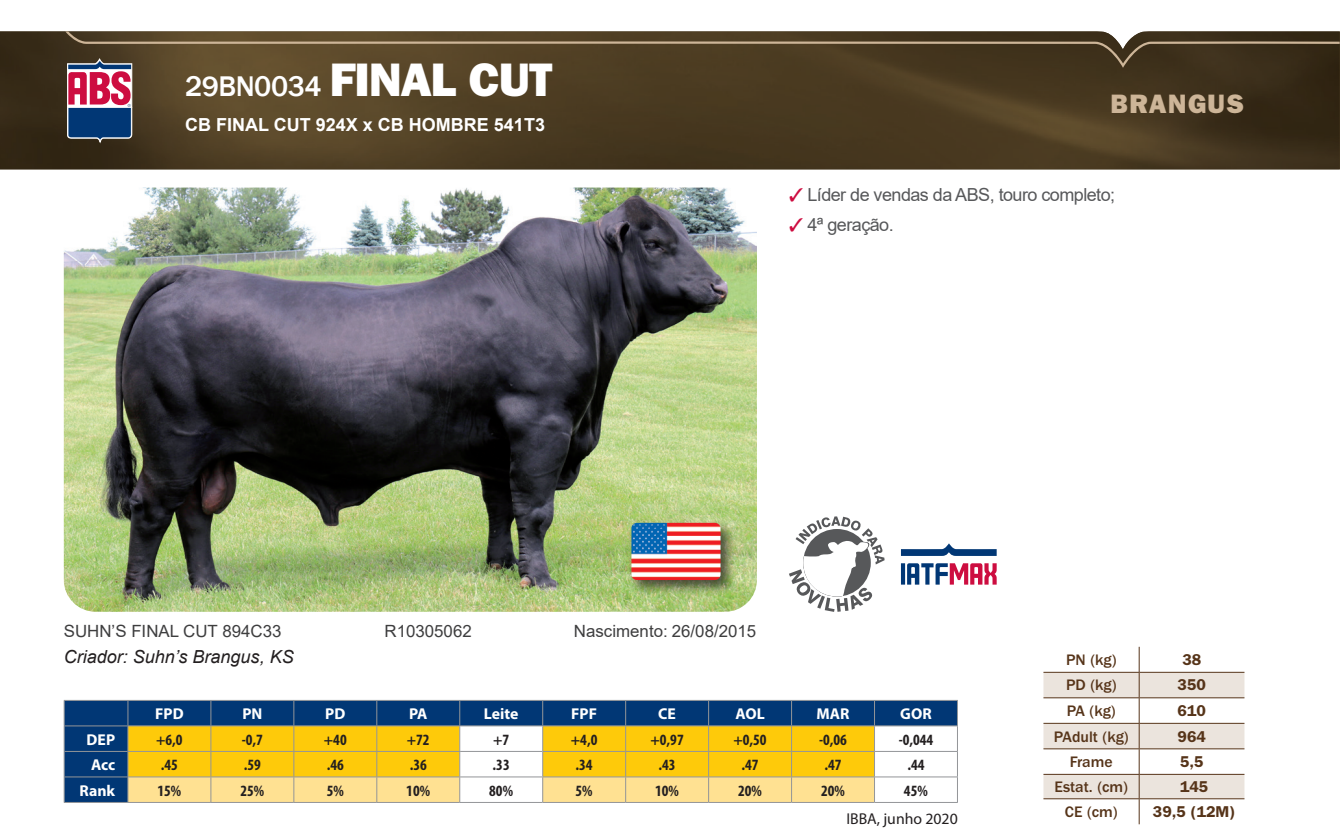
<style>
.page{position:relative;width:1340px;height:833px;background:#fff}
.page>*{position:absolute;margin:0;border:0;box-sizing:border-box;transform-origin:0 0}
.t1{font:500 29.25px "Franklin Gothic";letter-spacing:-.015em;color:#fff}
.t2{font:26.78px "ITC Franklin Gothic Std Hvy";letter-spacing:.05em;color:#cdb598}
.t3{font:18px "Arial";letter-spacing:-.03em;color:#57585a}
.t4{font:700 18px "Arial";color:#fff}
.t5{font:italic 18px "Arial";color:#231f20}
.t6{font:16.88px "Arial";color:#3e3e3f}
.t7{font:700 condensed 15.75px "Myriad Pro";color:#231f20}
.t8{font:500 15.75px "ITC Franklin Gothic Std";color:#563419}
.t9{font:700 15.75px "Myriad Pro";color:#fff}
.t10{font:600 15.75px "ITC Franklin Gothic Std";color:#563419}
.t11{font:15.75px "Myriad Pro";color:#231f20}
.s1{font-family:"ITC Franklin Gothic Std Hvy";font-weight:400;font-size:47.25px}
</style>
<div class="page">
<img style="left:0;top:31px;width:1339px;height:138px">
<svg style="left:67px;top:68px;width:66px;height:76px"></svg>
<svg style="left:65px;top:31px;width:1274px;height:37px;background:#56462c"></svg>
<img style="left:64px;top:188px;width:693px;height:424px">
<div style="left:627px;top:518px;width:110px;height:79px;background:#231f20;opacity:.75"></div>
<img style="left:631px;top:523px;width:89px;height:57px">
<svg style="left:789px;top:516px;width:95px;height:95px"></svg>
<svg style="left:901px;top:543px;width:95px;height:13px"></svg>
<svg style="left:901px;top:563px;width:95px;height:22px"></svg>
<div style="left:65px;top:701px;width:63px;height:101px;background:#013775"></div>
<hr style="left:128px;top:700px;width:83px;height:1px;background:#939598">
<hr style="left:211px;top:700px;width:83px;height:1px;background:#939598">
<hr style="left:294px;top:700px;width:83px;height:1px;background:#939598">
<hr style="left:377px;top:700px;width:83px;height:1px;background:#939598">
<hr style="left:460px;top:700px;width:82px;height:1px;background:#939598">
<hr style="left:542px;top:700px;width:83px;height:1px;background:#939598">
<hr style="left:625px;top:700px;width:83px;height:1px;background:#939598">
<hr style="left:708px;top:700px;width:83px;height:1px;background:#939598">
<hr style="left:791px;top:700px;width:83px;height:1px;background:#939598">
<hr style="left:874px;top:700px;width:83px;height:1px;background:#939598">
<hr style="left:64px;top:726px;width:64px;height:1px;background:#939598">
<hr style="left:64px;top:751px;width:64px;height:1px;background:#939598">
<hr style="left:64px;top:777px;width:64px;height:1px;background:#939598">
<svg style="left:64px;top:701px;width:1px;height:101px"></svg>
<hr style="left:64px;top:802px;width:64px;height:1px;background:#939598">
<hr style="left:64px;top:700px;width:64px;height:1px;background:#939598">
<hr style="left:460px;top:802px;width:82px;height:1px;background:#939598">
<hr style="left:874px;top:802px;width:83px;height:1px;background:#939598">
<hr style="left:542px;top:802px;width:83px;height:1px;background:#939598">
<hr style="left:625px;top:802px;width:83px;height:1px;background:#939598">
<hr style="left:708px;top:802px;width:83px;height:1px;background:#939598">
<hr style="left:791px;top:802px;width:83px;height:1px;background:#939598">
<hr style="left:128px;top:802px;width:83px;height:1px;background:#939598">
<hr style="left:211px;top:802px;width:83px;height:1px;background:#939598">
<hr style="left:294px;top:802px;width:83px;height:1px;background:#939598">
<hr style="left:377px;top:802px;width:83px;height:1px;background:#939598">
<svg style="left:128px;top:701px;width:830px;height:101px;background:#bdb066"></svg>
<svg style="left:1043px;top:647px;width:201px;height:177px"></svg>
<h1 class="t1" style="left:185px;top:68px;width:369px">29BN0034 <span class="s1">FINAL CUT</span></h1>
<p class="t4" style="left:185px;top:112px;width:361px">CB FINAL CUT 924X x CB HOMBRE 541T3</p>
<h2 class="t2" style="left:1110px;top:88px;width:135px">BRANGUS</h2>
<p class="t3" style="left:807px;top:183px;width:309px">Líder de vendas da ABS, touro completo;</p>
<p class="t3" style="left:807px;top:212px;width:88px">4ª geração.</p>
<p class="t6" style="left:64px;top:619px;width:219px">SUHN’S FINAL CUT 894C33</p>
<p class="t6" style="left:384px;top:619px;width:89px">R10305062</p>
<p class="t6" style="left:574px;top:619px;width:184px">Nascimento: 26/08/2015</p>
<p class="t5" style="left:64px;top:645px;width:231px">Criador: Suhn’s Brangus, KS</p>
<p class="t9" style="left:155px;top:703px;width:30px">FPD</p>
<p class="t9" style="left:242px;top:703px;width:22px">PN</p>
<p class="t9" style="left:325px;top:703px;width:22px">PD</p>
<p class="t9" style="left:409px;top:703px;width:20px">PA</p>
<p class="t9" style="left:484px;top:703px;width:36px">Leite</p>
<p class="t9" style="left:571px;top:703px;width:27px">FPF</p>
<p class="t9" style="left:658px;top:703px;width:19px">CE</p>
<p class="t9" style="left:735px;top:703px;width:31px">AOL</p>
<p class="t9" style="left:816px;top:703px;width:34px">MAR</p>
<p class="t9" style="left:900px;top:703px;width:33px">GOR</p>
<p class="t9" style="left:87px;top:729px;width:30px">DEP</p>
<p class="t7" style="left:156px;top:729px;width:28px">+6,0</p>
<p class="t7" style="left:242px;top:729px;width:23px">-0,7</p>
<p class="t7" style="left:324px;top:729px;width:24px">+40</p>
<p class="t7" style="left:407px;top:729px;width:24px">+72</p>
<p class="t7" style="left:493px;top:729px;width:18px">+7</p>
<p class="t7" style="left:571px;top:729px;width:28px">+4,0</p>
<p class="t7" style="left:650px;top:729px;width:35px">+0,97</p>
<p class="t7" style="left:733px;top:729px;width:35px">+0,50</p>
<p class="t7" style="left:819px;top:729px;width:29px">-0,06</p>
<p class="t7" style="left:898px;top:729px;width:36px">-0,044</p>
<p class="t9" style="left:91px;top:754px;width:26px">Acc</p>
<p class="t7" style="left:161px;top:755px;width:19px">.45</p>
<p class="t7" style="left:244px;top:755px;width:19px">.59</p>
<p class="t7" style="left:327px;top:755px;width:19px">.46</p>
<p class="t7" style="left:410px;top:755px;width:19px">.36</p>
<p class="t7" style="left:492px;top:755px;width:19px">.33</p>
<p class="t7" style="left:575px;top:755px;width:19px">.34</p>
<p class="t7" style="left:658px;top:755px;width:19px">.43</p>
<p class="t7" style="left:741px;top:755px;width:19px">.47</p>
<p class="t7" style="left:824px;top:755px;width:19px">.47</p>
<p class="t7" style="left:907px;top:755px;width:19px">.44</p>
<p class="t9" style="left:79px;top:780px;width:37px">Rank</p>
<p class="t7" style="left:157px;top:780px;width:25px">15%</p>
<p class="t7" style="left:240px;top:780px;width:25px">25%</p>
<p class="t7" style="left:327px;top:780px;width:19px">5%</p>
<p class="t7" style="left:406px;top:780px;width:25px">10%</p>
<p class="t7" style="left:489px;top:780px;width:25px">80%</p>
<p class="t7" style="left:575px;top:780px;width:19px">5%</p>
<p class="t7" style="left:655px;top:780px;width:25px">10%</p>
<p class="t7" style="left:738px;top:780px;width:25px">20%</p>
<p class="t7" style="left:821px;top:780px;width:25px">20%</p>
<p class="t7" style="left:904px;top:780px;width:25px">45%</p>
<p class="t11" style="left:846px;top:809px;width:113px">IBBA, junho 2020</p>
<p class="t8" style="left:1066px;top:651px;width:52px">PN (kg)</p>
<p class="t10" style="left:1182px;top:650px;width:20px">38</p>
<p class="t8" style="left:1066px;top:676px;width:52px">PD (kg)</p>
<p class="t10" style="left:1177px;top:676px;width:30px">350</p>
<p class="t8" style="left:1066px;top:702px;width:50px">PA (kg)</p>
<p class="t10" style="left:1177px;top:701px;width:30px">610</p>
<p class="t8" style="left:1053px;top:727px;width:76px">PAdult (kg)</p>
<p class="t10" style="left:1177px;top:727px;width:30px">964</p>
<p class="t8" style="left:1069px;top:753px;width:44px">Frame</p>
<p class="t10" style="left:1179px;top:752px;width:25px">5,5</p>
<p class="t8" style="left:1054px;top:778px;width:75px">Estat. (cm)</p>
<p class="t10" style="left:1179px;top:777px;width:30px">145</p>
<p class="t8" style="left:1064px;top:803px;width:54px">CE (cm)</p>
<p class="t10" style="left:1152px;top:802px;width:84px">39,5 (12M)</p>
</div>
